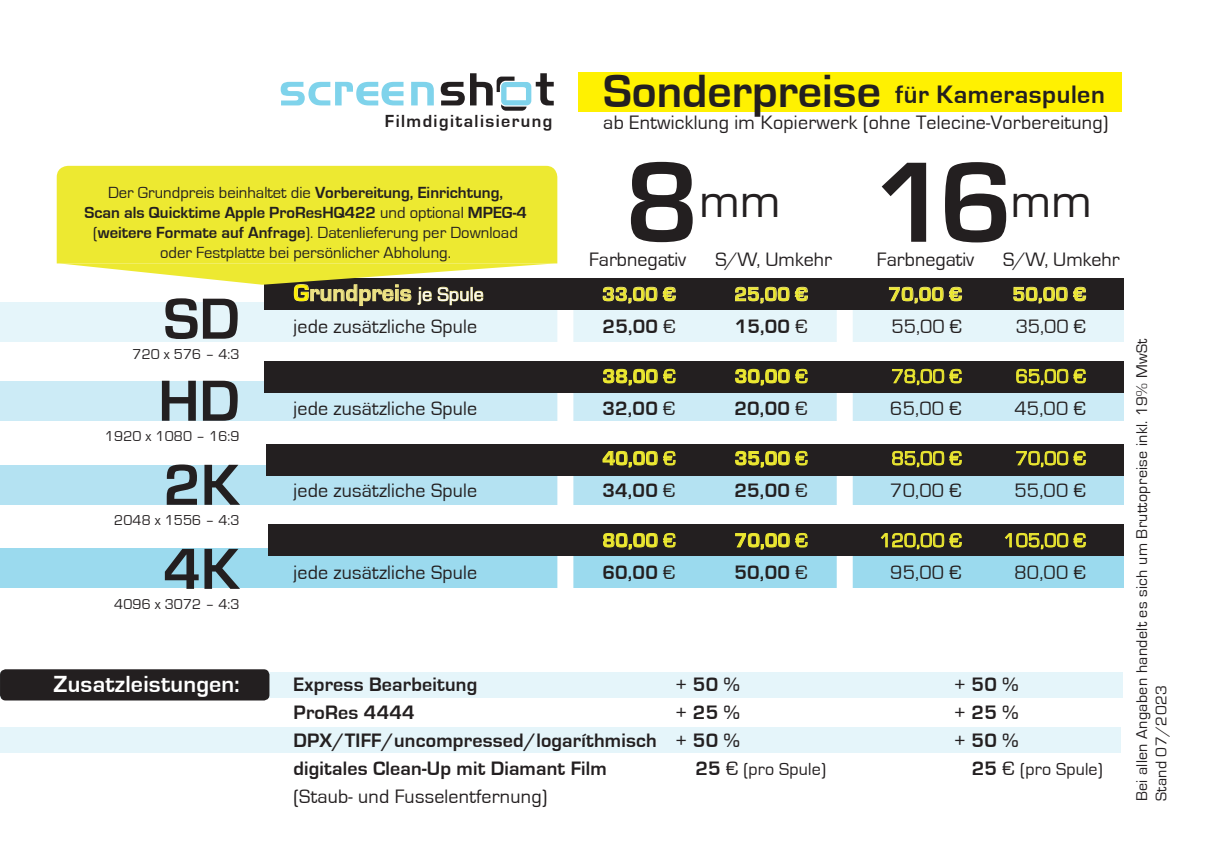
<style>
.page{position:relative;width:1231px;height:851px;background:#fff}
.page>*{position:absolute;margin:0;border:0;box-sizing:border-box;transform-origin:0 0}
.t1{font:700 118.4px "Eurostile";color:#231f20}
.t2{font:700 60px "Eurostile";color:#231f20}
.t3{font:49.4px "Eurostile";color:#231f20}
.t4{font:700 26px "Eurostile";letter-spacing:.02em;color:#231f20}
.t5{font:700 24px "Eurostile";letter-spacing:.01em;color:#eee385}
.t6{font:700 24px "Eurostile";letter-spacing:.01em;color:#fff}
.t7{font:20px "Eurostile";letter-spacing:.01em;color:#231f20}
.t8{font:700 20px "Eurostile";letter-spacing:.01em;color:#231f20}
.t9{font:700 20px "Eurostile";letter-spacing:.01em;color:#ede931}
.t10{font:20px "Eurostile";color:#ede931}
.t11{font:18px "Eurostile";letter-spacing:.01em;color:#231f20}
.t12{font:700 18px "Eurostile";letter-spacing:.08em;color:#231f20}
.t13{font:16.6px/20px "Eurostile";color:#231f20;text-align:center}
.t14{font:700 16.6px "Eurostile";color:#231f20}
.t15{font:16px/19.2px "Eurostile";letter-spacing:.02em;color:#231f20}
.t16{font:14.8px "Eurostile";letter-spacing:.01em;color:#231f20}
.s1{font-weight:700}
.s2{font-weight:400}
.s3{font-size:48px}
.s4{color:#fff101}
.s5{font-weight:400;font-size:20px;color:#fff}
.s6{font-weight:700;font-size:20px}
.s7{font-size:20px}
</style>
<div class="page">
<div style="left:578px;top:72px;width:544px;height:40px;background:#fff101"></div>
<div style="left:0;top:465px;width:1123px;height:40px;background:#b4e2f2"></div>
<div style="left:0;top:381px;width:1123px;height:40px;background:#ccebf6"></div>
<div style="left:0;top:548px;width:1123px;height:40px;background:#9bdaee"></div>
<div style="left:0;top:302px;width:1123px;height:39px;background:#e5f5fa"></div>
<div style="left:557px;top:146px;width:16px;height:704px;background:#fff"></div>
<div style="left:836px;top:145px;width:16px;height:705px;background:#fff"></div>
<div style="left:264px;top:278px;width:859px;height:31px;background:#231f20"></div>
<div style="left:264px;top:361px;width:859px;height:32px;background:#231f20"></div>
<div style="left:266px;top:444px;width:857px;height:31px;background:#231f20"></div>
<div style="left:267px;top:524px;width:856px;height:31px;background:#231f20"></div>
<div style="left:57px;top:166px;width:500px;height:97px;background:#ede931"></div>
<div style="left:0;top:672px;width:1122px;height:25px;background:#e5f5fa"></div>
<div style="left:0;top:727px;width:1120px;height:26px;background:#e5f5fa"></div>
<svg style="left:60px;top:263px;width:494px;height:43px"></svg>
<svg style="left:602px;top:286px;width:74px;height:18px"></svg>
<svg style="left:735px;top:286px;width:73px;height:18px"></svg>
<svg style="left:888px;top:286px;width:74px;height:18px"></svg>
<svg style="left:1013px;top:286px;width:73px;height:18px"></svg>
<svg style="left:603px;top:368px;width:73px;height:18px"></svg>
<svg style="left:735px;top:368px;width:73px;height:18px"></svg>
<svg style="left:892px;top:368px;width:70px;height:17px"></svg>
<svg style="left:1016px;top:368px;width:70px;height:17px"></svg>
<svg style="left:602px;top:450px;width:74px;height:18px"></svg>
<svg style="left:735px;top:450px;width:73px;height:18px"></svg>
<svg style="left:892px;top:450px;width:70px;height:17px"></svg>
<svg style="left:1016px;top:450px;width:70px;height:17px"></svg>
<svg style="left:603px;top:533px;width:73px;height:17px"></svg>
<svg style="left:735px;top:533px;width:73px;height:17px"></svg>
<svg style="left:880px;top:533px;width:82px;height:16px"></svg>
<svg style="left:1005px;top:533px;width:81px;height:16px"></svg>
<div style="left:0;top:669px;width:269px;height:31px;background:#231f20;border-radius:6px"></div>
<svg style="left:281px;top:82px;width:122px;height:23px"></svg>
<svg style="left:411px;top:82px;width:23px;height:23px"></svg>
<svg style="left:440px;top:73px;width:113px;height:38px"></svg>
<p class="t12" style="left:385px;top:111px;width:169px">Filmdigitalisierung</p>
<p class="t13" style="left:108px;top:183px;width:396px">Der Grundpreis beinhaltet die <span class="s1">Vorbereitung, Einrichtung,</span></p>
<p class="t14" style="left:84px;top:203px;width:444px">Scan als Quicktime Apple ProResHQ422 <span class="s2">und optional</span> MPEG-4</p>
<p class="t13" style="left:93px;top:223px;width:426px">(<span class="s1">weitere Formate auf Anfrage</span>). Datenlieferung per Download oder Festplatte bei persönlicher Abholung.</p>
<p class="t4" style="left:603px;top:80px;width:503px"><span class="s3">Sonderpreise</span> für Kameraspulen</p>
<p class="t7" style="left:603px;top:112px;width:506px">ab Entwicklung im Kopierwerk (ohne Telecine-Vorbereitung)</p>
<p class="t1" style="left:625px;top:138px;width:76px">8</p>
<p class="t3" style="left:699px;top:174px;width:83px">mm</p>
<p class="t1" style="left:873px;top:138px;width:141px">16</p>
<p class="t3" style="left:1010px;top:174px;width:83px">mm</p>
<p class="t7" style="left:589px;top:248px;width:99px">Farbnegativ</p>
<p class="t7" style="left:715px;top:248px;width:118px">S/W, Umkehr</p>
<p class="t7" style="left:876px;top:248px;width:99px">Farbnegativ</p>
<p class="t7" style="left:1003px;top:248px;width:118px">S/W, Umkehr</p>
<p class="t2" style="left:163px;top:286px;width:78px">SD</p>
<p class="t16" style="left:133px;top:346px;width:108px">720 x 576 – 4:3</p>
<p class="t2" style="left:158px;top:368px;width:83px">HD</p>
<p class="t16" style="left:105px;top:428px;width:136px">1920 x 1080 – 16:9</p>
<p class="t2" style="left:163px;top:452px;width:78px">2K</p>
<p class="t16" style="left:114px;top:512px;width:127px">2048 x 1556 – 4:3</p>
<p class="t2" style="left:163px;top:536px;width:78px">4K</p>
<p class="t16" style="left:114px;top:596px;width:127px">4096 x 3072 – 4:3</p>
<p class="t6" style="left:54px;top:670px;width:187px">Zusatzleistungen:</p>
<p class="t5" style="left:293px;top:280px;width:192px"><span class="s4">G</span>rundpreis <span class="s5">je Spule</span></p>
<p class="t9" style="left:602px;top:283px;width:75px">33,00 €</p>
<p class="t9" style="left:734px;top:283px;width:75px">25,00 €</p>
<p class="t9" style="left:888px;top:283px;width:75px">70,00 €</p>
<p class="t9" style="left:1012px;top:283px;width:75px">50,00 €</p>
<p class="t7" style="left:293px;top:315px;width:185px">jede zusätzliche Spule</p>
<p class="t8" style="left:602px;top:315px;width:75px">25,00 <span class="s2">€</span></p>
<p class="t8" style="left:734px;top:315px;width:75px">15,00 <span class="s2">€</span></p>
<p class="t7" style="left:891px;top:315px;width:72px">55,00 €</p>
<p class="t7" style="left:1015px;top:315px;width:72px">35,00 €</p>
<p class="t9" style="left:602px;top:365px;width:75px">38,00 <span class="s2">€</span></p>
<p class="t9" style="left:734px;top:365px;width:75px">30,00 <span class="s2">€</span></p>
<p class="t10" style="left:891px;top:365px;width:72px">78,00 €</p>
<p class="t10" style="left:1015px;top:365px;width:72px">65,00 €</p>
<p class="t7" style="left:293px;top:397px;width:185px">jede zusätzliche Spule</p>
<p class="t8" style="left:602px;top:397px;width:75px">32,00 <span class="s2">€</span></p>
<p class="t8" style="left:734px;top:397px;width:75px">20,00 <span class="s2">€</span></p>
<p class="t7" style="left:890px;top:397px;width:73px">65,00 €</p>
<p class="t7" style="left:1014px;top:397px;width:73px">45,00 €</p>
<p class="t9" style="left:602px;top:447px;width:75px">40,00 <span class="s2">€</span></p>
<p class="t9" style="left:734px;top:447px;width:75px">35,00 <span class="s2">€</span></p>
<p class="t10" style="left:891px;top:447px;width:72px">85,00 €</p>
<p class="t10" style="left:1015px;top:447px;width:72px">70,00 €</p>
<p class="t7" style="left:293px;top:479px;width:185px">jede zusätzliche Spule</p>
<p class="t8" style="left:602px;top:479px;width:75px">34,00 <span class="s2">€</span></p>
<p class="t8" style="left:734px;top:479px;width:75px">25,00 <span class="s2">€</span></p>
<p class="t7" style="left:890px;top:479px;width:73px">70,00 €</p>
<p class="t7" style="left:1014px;top:479px;width:73px">55,00 €</p>
<p class="t9" style="left:602px;top:529px;width:75px">80,00 <span class="s2">€</span></p>
<p class="t9" style="left:734px;top:529px;width:75px">70,00 <span class="s2">€</span></p>
<p class="t10" style="left:879px;top:529px;width:84px">120,00 €</p>
<p class="t10" style="left:1003px;top:529px;width:84px">105,00 €</p>
<p class="t7" style="left:293px;top:561px;width:185px">jede zusätzliche Spule</p>
<p class="t8" style="left:602px;top:561px;width:75px">60,00 <span class="s2">€</span></p>
<p class="t8" style="left:734px;top:561px;width:75px">50,00 <span class="s2">€</span></p>
<p class="t7" style="left:890px;top:561px;width:73px">95,00 €</p>
<p class="t7" style="left:1014px;top:561px;width:73px">80,00 €</p>
<p class="t8" style="left:293px;top:673px;width:185px">Express Bearbeitung</p>
<p class="t8" style="left:675px;top:673px;width:66px"><span class="s2">+</span> 50 %</p>
<p class="t8" style="left:953px;top:673px;width:66px"><span class="s2">+</span> 50 %</p>
<p class="t8" style="left:293px;top:701px;width:123px">ProRes 4444</p>
<p class="t8" style="left:675px;top:701px;width:66px"><span class="s2">+</span> 25 %</p>
<p class="t8" style="left:953px;top:701px;width:66px"><span class="s2">+</span> 25 %</p>
<p class="t8" style="left:293px;top:729px;width:447px">DPX/TIFF/uncompressed/logaríthmisch <span class="s2">+</span> 50 %</p>
<p class="t8" style="left:953px;top:729px;width:66px"><span class="s2">+</span> 50 %</p>
<p class="t8" style="left:293px;top:757px;width:315px">digitales Clean-Up mit Diamant Film</p>
<p class="t11" style="left:695px;top:759px;width:132px"><span class="s6">25</span> <span class="s7">€</span> (pro Spule)</p>
<p class="t11" style="left:971px;top:759px;width:132px"><span class="s6">25</span> <span class="s7">€</span> (pro Spule)</p>
<p class="t7" style="left:293px;top:785px;width:255px">(Staub- und Fusselentfernung)</p>
<p class="t15" style="left:1132px;top:801px;width:464px;rotate:-90deg">Bei allen Angaben handelt es sich um Bruttopreise inkl. 19% MwSt<br>Stand 07/2023</p>
</div>
